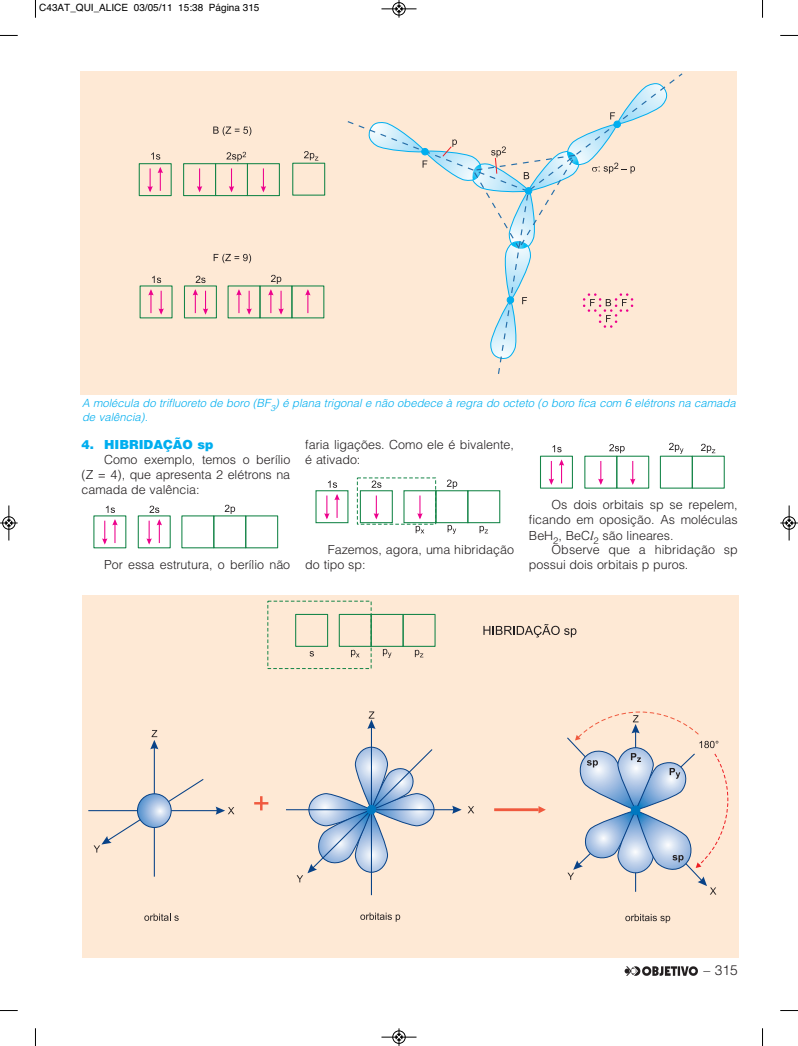
<style>
.page{position:relative;width:798px;height:1046px;background:#fff}
.page>*{position:absolute;margin:0;border:0;box-sizing:border-box;transform-origin:0 0}
.t1{font:300 13.75px "Helvetica";color:#231f20}
.t2{font:300 12.5px/15px "Helvetica";color:#231f20}
.t3{font:900 12.5px "Helvetica";color:#00aeef}
.t4{font:italic 300 11.25px/13.5px "Helvetica";color:#00aeef}
.t5{font:10px "Helvetica";color:#000}
.s1{font-family:"Times New Roman";font-weight:400;font-style:italic}
</style>
<div class="page">
<svg style="left:624px;top:966px;width:73px;height:9px"></svg>
<div style="left:81px;top:72px;width:655px;height:323px;background:#fee9d5"></div>
<svg style="left:347px;top:83px;width:321px;height:277px"></svg>
<div style="left:292px;top:163px;width:33px;height:33px;border:1px solid #158548"></div>
<svg style="left:304px;top:151px;width:14px;height:9px"></svg>
<div style="left:139px;top:163px;width:33px;height:33px;border:1px solid #158548"></div>
<svg style="left:147px;top:167px;width:16px;height:25px"></svg>
<svg style="left:151px;top:152px;width:9px;height:8px"></svg>
<div style="left:183px;top:163px;width:33px;height:33px;border:1px solid #158548"></div>
<div style="left:215px;top:163px;width:33px;height:33px;border:1px solid #158548"></div>
<div style="left:247px;top:163px;width:33px;height:33px;border:1px solid #158548"></div>
<svg style="left:260px;top:168px;width:6px;height:24px"></svg>
<svg style="left:197px;top:168px;width:5px;height:24px"></svg>
<svg style="left:229px;top:168px;width:5px;height:24px"></svg>
<svg style="left:226px;top:152px;width:20px;height:9px"></svg>
<svg style="left:213px;top:126px;width:38px;height:10px"></svg>
<div style="left:184px;top:285px;width:33px;height:33px;border:1px solid #158548"></div>
<div style="left:259px;top:285px;width:33px;height:33px;border:1px solid #158548"></div>
<svg style="left:305px;top:289px;width:5px;height:24px"></svg>
<svg style="left:236px;top:289px;width:16px;height:25px"></svg>
<svg style="left:192px;top:289px;width:16px;height:25px"></svg>
<svg style="left:195px;top:276px;width:10px;height:7px"></svg>
<svg style="left:148px;top:289px;width:16px;height:25px"></svg>
<svg style="left:152px;top:276px;width:9px;height:7px"></svg>
<svg style="left:268px;top:275px;width:15px;height:39px"></svg>
<svg style="left:213px;top:254px;width:38px;height:9px"></svg>
<div style="left:659px;top:455px;width:33px;height:33px;border:1px solid #158548"></div>
<div style="left:691px;top:455px;width:33px;height:33px;border:1px solid #158548"></div>
<div style="left:616px;top:455px;width:33px;height:33px;border:1px solid #158548"></div>
<svg style="left:630px;top:461px;width:5px;height:24px"></svg>
<svg style="left:598px;top:461px;width:5px;height:24px"></svg>
<svg style="left:609px;top:444px;width:15px;height:9px"></svg>
<div style="left:539px;top:455px;width:33px;height:33px;border:1px solid #158548"></div>
<svg style="left:548px;top:459px;width:16px;height:26px"></svg>
<svg style="left:552px;top:445px;width:9px;height:7px"></svg>
<svg style="left:669px;top:443px;width:14px;height:11px"></svg>
<svg style="left:701px;top:443px;width:14px;height:10px"></svg>
<div style="left:360px;top:490px;width:32px;height:33px;border:1px solid #158548"></div>
<div style="left:403px;top:490px;width:33px;height:33px;border:1px solid #158548"></div>
<div style="left:435px;top:490px;width:33px;height:33px;border:1px solid #158548"></div>
<div style="left:467px;top:490px;width:33px;height:33px;border:1px solid #158548"></div>
<svg style="left:417px;top:495px;width:5px;height:24px"></svg>
<hr style="left:375px;top:495px;width:2px;height:23px;background:#ed028c">
<svg style="left:373px;top:513px;width:6px;height:6px"></svg>
<svg style="left:371px;top:480px;width:10px;height:8px"></svg>
<div style="left:315px;top:490px;width:33px;height:33px;border:1px solid #158548"></div>
<svg style="left:324px;top:494px;width:15px;height:25px"></svg>
<svg style="left:328px;top:480px;width:9px;height:8px"></svg>
<svg style="left:446px;top:479px;width:11px;height:9px"></svg>
<svg style="left:415px;top:525px;width:9px;height:8px"></svg>
<svg style="left:447px;top:525px;width:9px;height:9px"></svg>
<svg style="left:479px;top:525px;width:9px;height:8px"></svg>
<div style="left:357px;top:477px;width:79px;height:47px;border:1px dashed #158548"></div>
<div style="left:213px;top:515px;width:33px;height:33px;border:1px solid #158548"></div>
<div style="left:245px;top:515px;width:33px;height:33px;border:1px solid #158548"></div>
<svg style="left:146px;top:519px;width:16px;height:25px"></svg>
<svg style="left:149px;top:505px;width:10px;height:8px"></svg>
<svg style="left:102px;top:519px;width:16px;height:25px"></svg>
<svg style="left:106px;top:505px;width:9px;height:8px"></svg>
<svg style="left:224px;top:504px;width:11px;height:10px"></svg>
<div style="left:82px;top:594px;width:656px;height:363px;background:#fee9d5"></div>
<svg style="left:144px;top:913px;width:35px;height:7px"></svg>
<hr style="left:88px;top:810px;width:132px;height:1px;background:#084287">
<hr style="left:154px;top:744px;width:1px;height:132px;background:#084287">
<svg style="left:150px;top:730px;width:8px;height:19px"></svg>
<svg style="left:215px;top:806px;width:19px;height:8px"></svg>
<svg style="left:93px;top:777px;width:112px;height:75px"></svg>
<svg style="left:254px;top:796px;width:14px;height:14px"></svg>
<svg style="left:360px;top:912px;width:40px;height:9px"></svg>
<hr style="left:371px;top:724px;width:1px;height:171px;background:#084287">
<svg style="left:367px;top:711px;width:8px;height:18px"></svg>
<svg style="left:468px;top:806px;width:6px;height:7px"></svg>
<svg style="left:296px;top:746px;width:139px;height:136px"></svg>
<hr style="left:286px;top:809px;width:170px;height:1px;background:#084287">
<svg style="left:452px;top:805px;width:9px;height:8px"></svg>
<div style="left:367px;top:805px;width:8px;height:9px;background:#0078c0;border:1px solid #0078c0;border-radius:50%"></div>
<svg style="left:625px;top:913px;width:45px;height:9px"></svg>
<svg style="left:567px;top:711px;width:161px;height:183px"></svg>
<div style="left:631px;top:805px;width:8px;height:9px;background:#0078c0;border:1px solid #0078c0;border-radius:50%"></div>
<hr style="left:494px;top:808px;width:44px;height:3px;background:#f0593e">
<svg style="left:538px;top:806px;width:7px;height:7px"></svg>
<div style="left:295px;top:613px;width:33px;height:33px;border:1px solid #158548"></div>
<div style="left:338px;top:613px;width:33px;height:33px;border:1px solid #158548"></div>
<div style="left:370px;top:613px;width:33px;height:33px;border:1px solid #158548"></div>
<div style="left:402px;top:613px;width:33px;height:33px;border:1px solid #158548"></div>
<svg style="left:309px;top:651px;width:5px;height:5px"></svg>
<svg style="left:351px;top:649px;width:8px;height:8px"></svg>
<svg style="left:383px;top:648px;width:8px;height:10px"></svg>
<svg style="left:414px;top:649px;width:9px;height:8px"></svg>
<svg style="left:483px;top:624px;width:93px;height:13px"></svg>
<svg style="left:35px;top:0;width:1px;height:18px"></svg>
<svg style="left:0;top:35px;width:18px;height:1px"></svg>
<svg style="left:762px;top:0;width:1px;height:18px"></svg>
<svg style="left:780px;top:35px;width:17px;height:1px"></svg>
<svg style="left:35px;top:1028px;width:1px;height:17px"></svg>
<svg style="left:0;top:1010px;width:18px;height:1px"></svg>
<svg style="left:762px;top:1028px;width:1px;height:17px"></svg>
<svg style="left:780px;top:1010px;width:17px;height:1px"></svg>
<div style="left:392px;top:2px;width:13px;height:14px;border:1px solid #fff;border-radius:50%"></div>
<hr style="left:381px;top:9px;width:35px;height:1px;background:#000">
<div style="left:392px;top:2px;width:13px;height:13px;border:1px solid #000;border-radius:50%"></div>
<svg style="left:395px;top:0;width:7px;height:18px"></svg>
<hr style="left:381px;top:1036px;width:35px;height:1px;background:#000">
<div style="left:392px;top:1030px;width:13px;height:13px;border:1px solid #000;border-radius:50%"></div>
<svg style="left:395px;top:1028px;width:7px;height:17px"></svg>
<div style="left:2px;top:516px;width:14px;height:13px;border:1px solid #fff;border-radius:50%"></div>
<hr style="left:9px;top:505px;width:1px;height:35px;background:#000">
<div style="left:2px;top:516px;width:13px;height:13px;border:1px solid #000;border-radius:50%"></div>
<svg style="left:0;top:519px;width:18px;height:7px"></svg>
<hr style="left:788px;top:505px;width:1px;height:35px;background:#000">
<div style="left:782px;top:516px;width:13px;height:13px;border:1px solid #000;border-radius:50%"></div>
<svg style="left:780px;top:519px;width:17px;height:7px"></svg>
<p class="t5" style="left:39px;top:4px;width:222px">C43AT_QUI_ALICE 03/05/11 15:38 Página 315</p>
<p class="t4" style="left:82px;top:397px;width:657px">A molécula do trifluoreto de boro (BF<sub>3</sub>) é plana trigonal e não obedece à regra do octeto (o boro fica com 6 elétrons na camada de valência).</p>
<p class="t3" style="left:81px;top:440px;width:133px">4. HIBRIDAÇÃO sp</p>
<p class="t2" style="left:81px;top:453px;width:210px;text-align:justify;text-indent:22px">Como exemplo, temos o berílio (Z = 4), que apresenta 2 elétrons na camada de valência:</p>
<p class="t2" style="left:305px;top:438px;width:210px">faria ligações. Como ele é bivalente, é ativado:</p>
<p class="t2" style="left:104px;top:558px;width:188px">Por essa estrutura, o berílio não</p>
<p class="t2" style="left:305px;top:543px;width:210px;text-indent:22px">Fazemos, agora, uma hibridação do tipo sp:</p>
<p class="t2" style="left:528px;top:498px;width:210px;text-align:justify;text-indent:22px">Os dois orbitais sp se repelem, ficando em oposição. As moléculas BeH<sub>2</sub>, BeC<span class="s1">l</span><sub>2</sub> são lineares.</p>
<p class="t2" style="left:528px;top:543px;width:210px;text-indent:22px">Observe que a hibridação sp possui dois orbitais p puros.</p>
<p class="t1" style="left:703px;top:965px;width:35px">– 315</p>
</div>
